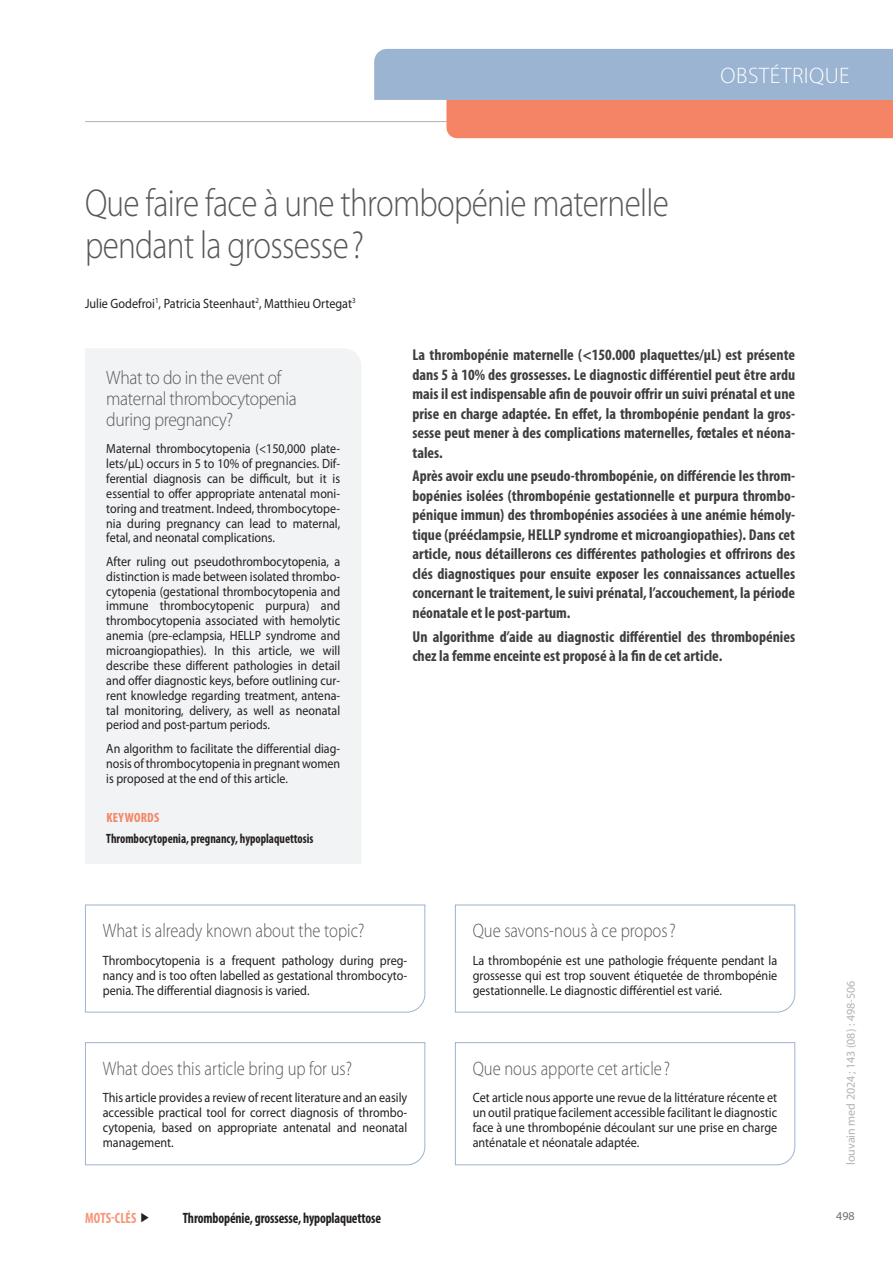
<style>
.page{position:relative;width:893px;height:1263px;background:#fff}
.page>*{position:absolute;margin:0;border:0;box-sizing:border-box;transform-origin:0 0}
.t1{font:300 39px/42px "Myriad Pro";letter-spacing:-.02em;color:#57585a;scale:.85 1}
.t2{font:300 22.5px "Myriad Pro";letter-spacing:.02em;color:#fff}
.t3{font:300 19.5px "Myriad Pro";color:#57585a;scale:.85 1}
.t4{font:300 19.35px/20.9px "Myriad Pro";letter-spacing:-.02em;color:#57585a;scale:.91 1}
.t5{font:700 condensed 15.75px/19.5px "Myriad Pro";color:#3e3e3f;text-align:justify}
.t6{font:700 condensed 15px "Myriad Pro";letter-spacing:-.01em;color:#231f20;scale:.9 1}
.t7{font:700 condensed 15px "Myriad Pro";letter-spacing:.01em;color:#f69578;scale:.9 1}
.t8{font:13.5px/15px "Myriad Pro";color:#231f20;text-align:justify;scale:.9 1}
.t9{font:700 condensed 13.5px "Myriad Pro";color:#231f20;scale:.9 1}
.t10{font:13.35px/14.9px "Myriad Pro";color:#231f20;text-align:justify;scale:.9 1}
.t11{font:700 condensed 13.35px "Myriad Pro";letter-spacing:.02em;color:#f48465}
.t12{font:12px "Myriad Pro";color:#b2b3b7}
.t13{font:12px "Myriad Pro";color:#6c6d70}
</style>
<div class="page">
<hr style="left:85px;top:121px;width:808px;height:1px;background:#b2b3b7">
<svg style="left:374px;top:49px;width:519px;height:89px;background:#c1a6ac"></svg>
<svg style="left:455px;top:904px;width:340px;height:109px"></svg>
<svg style="left:85px;top:904px;width:341px;height:109px"></svg>
<div style="left:85px;top:349px;width:276px;height:515px;background:#f2f3f4"></div>
<svg style="left:455px;top:1042px;width:340px;height:123px"></svg>
<svg style="left:85px;top:1042px;width:341px;height:123px"></svg>
<h1 class="t1" style="left:85px;top:183px;width:688px">Que faire face à une thrombopénie maternelle pendant la grossesse?</h1>
<p class="t8" style="left:85px;top:296px;width:302px">Julie Godefroi<sup>1</sup>, Patricia Steenhaut<sup>2</sup>, Matthieu Ortegat<sup>3</sup></p>
<h2 class="t2" style="left:721px;top:63px;width:131px">OBSTÉTRIQUE</h2>
<p class="t4" style="left:106px;top:367px;width:211px">What to do in the event of maternal thrombocytopenia during pregnancy?</p>
<p class="t10" style="left:106px;top:442px;width:261px">Maternal thrombocytopenia (&lt;150,000 plate&shy;lets/µL) occurs in 5 to 10% of pregnancies. Dif&shy;ferential diagnosis can be difficult, but it is essential to offer appropriate antenatal moni&shy;toring and treatment. Indeed, thrombocytope&shy;nia during pregnancy can lead to maternal, fetal, and neonatal complications.</p>
<p class="t10" style="left:106px;top:554px;width:261px">After ruling out pseudothrombocytopenia, a distinction is made between isolated thrombo&shy;cytopenia (gestational thrombocytopenia and immune thrombocytopenic purpura) and thrombocytopenia associated with hemolytic anemia (pre-eclampsia, HELLP syndrome and microangiopathies). In this article, we will describe these different pathologies in detail and offer diagnostic keys, before outlining cur&shy;rent knowledge regarding treatment, antena&shy;tal monitoring, delivery, as well as neonatal period and post-partum periods.</p>
<p class="t10" style="left:106px;top:741px;width:261px">An algorithm to facilitate the differential diag&shy;nosis of thrombocytopenia in pregnant women is proposed at the end of this article.</p>
<p class="t11" style="left:106px;top:810px;width:54px">KEYWORDS</p>
<p class="t9" style="left:106px;top:831px;width:232px">Thrombocytopenia, pregnancy, hypoplaquettosis</p>
<p class="t5" style="left:412px;top:345px;width:384px">La thrombopénie maternelle (&lt;150.000 plaquettes/µL) est présente dans 5 à 10% des grossesses. Le diagnostic différentiel peut être ardu mais il est indispensable afin de pouvoir offrir un suivi prénatal et une prise en charge adaptée. En effet, la thrombopénie pendant la gros&shy;sesse peut mener à des complications maternelles, fœtales et néona&shy;tales.</p>
<p class="t5" style="left:412px;top:467px;width:384px">Après avoir exclu une pseudo-thrombopénie, on différencie les throm&shy;bopénies isolées (thrombopénie gestationnelle et purpura thrombo&shy;pénique immun) des thrombopénies associées à une anémie hémoly&shy;tique (prééclampsie, HELLP syndrome et microangiopathies). Dans cet article, nous détaillerons ces différentes pathologies et offrirons des clés diagnostiques pour ensuite exposer les connaissances actuelles concernant le traitement, le suivi prénatal, l’accouchement, la période néonatale et le post-partum.</p>
<p class="t5" style="left:412px;top:627px;width:384px">Un algorithme d’aide au diagnostic différentiel des thrombopénies chez la femme enceinte est proposé à la fin de cet article.</p>
<p class="t3" style="left:103px;top:920px;width:309px">What is already known about the topic?</p>
<p class="t8" style="left:103px;top:953px;width:340px">Thrombocytopenia is a frequent pathology during preg&shy;nancy and is too often labelled as gestational thrombocyto&shy;penia. The differential diagnosis is varied.</p>
<p class="t3" style="left:103px;top:1057px;width:295px">What does this article bring up for us?</p>
<p class="t8" style="left:103px;top:1091px;width:340px">This article provides a review of recent literature and an easily accessible practical tool for correct diagnosis of thrombo&shy;cytopenia, based on appropriate antenatal and neonatal management.</p>
<p class="t7" style="left:85px;top:1209px;width:58px">MOTS-CLÉS</p>
<p class="t6" style="left:183px;top:1209px;width:222px">Thrombopénie, grossesse, hypoplaquettose</p>
<p class="t3" style="left:473px;top:920px;width:240px">Que savons-nous à ce propos?</p>
<p class="t8" style="left:473px;top:953px;width:340px">La thrombopénie est une pathologie fréquente pendant la grossesse qui est trop souvent étiquetée de thrombopénie gestationnelle. Le diagnostic différentiel est varié.</p>
<p class="t3" style="left:473px;top:1057px;width:234px">Que nous apporte cet article ?</p>
<p class="t8" style="left:473px;top:1091px;width:340px">Cet article nous apporte une revue de la littérature récente et un outil pratique facilement accessible facilitant le diagnostic face à une thrombopénie découlant sur une prise en charge anténatale et néonatale adaptée.</p>
<p class="t12" style="left:844px;top:1165px;width:186px;rotate:-90deg">louvain med 2024; 143 (08) : 498-506</p>
<p class="t13" style="left:836px;top:1210px;width:20px">498</p>
</div>
